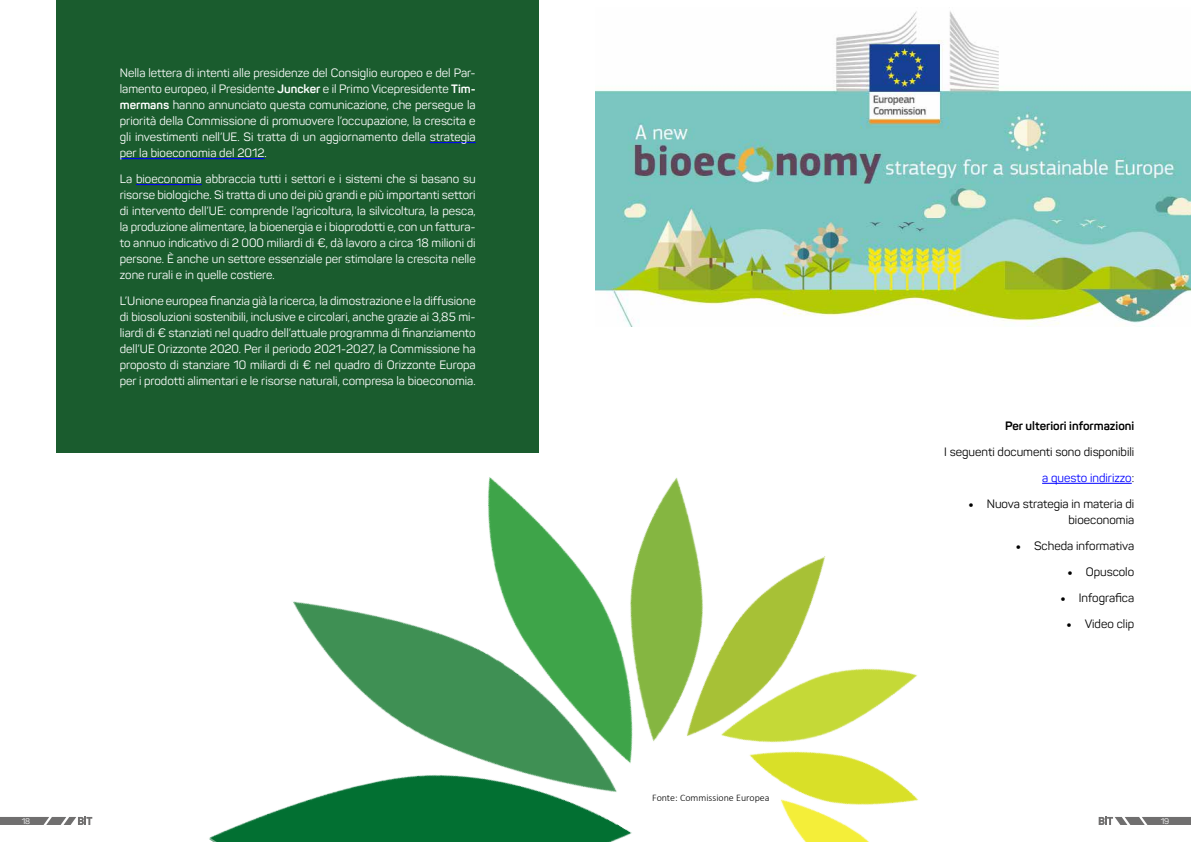
<style>
.page{position:relative;width:1191px;height:842px;background:#fff}
.page>*{position:absolute;margin:0;border:0;box-sizing:border-box;transform-origin:0 0}
.t1{font:12px/16px "Panton";color:#fff;text-align:justify}
.t2{font:12px/26px "Panton";color:#000;text-align:right}
.t3{font:700 12px "Panton";color:#000}
.t4{font:300 10px "Calibri";color:#000}
.t5{font:8.1px "Panton";color:#fff}
.s1{font-weight:700}
.s2{color:#00f}
</style>
<div class="page">
<div style="left:57px;top:0;width:482px;height:453px;background:#1a5c2e"></div>
<img style="left:595px;top:11px;width:596px;height:315px">
<img style="left:209px;top:477px;width:710px;height:365px">
<hr style="left:430px;top:142px;width:46px;height:1px;background:#00f">
<hr style="left:120px;top:158px;width:144px;height:1px;background:#00f">
<hr style="left:136px;top:184px;width:66px;height:1px;background:#00f">
<hr style="left:1042px;top:483px;width:89px;height:1px;background:#00f">
<svg style="left:1098px;top:817px;width:93px;height:8px"></svg>
<svg style="left:0;top:817px;width:92px;height:8px"></svg>
<p class="t1" style="left:120px;top:65px;width:357px">Nella lettera di intenti alle presidenze del Consiglio europeo e del Par&shy;lamento europeo, il Presidente <span class="s1">Juncker</span> e il Primo Vicepresidente <span class="s1">Tim&shy;mermans</span> hanno annunciato questa comunicazione, che persegue la priorità della Commissione di promuovere l’occupazione, la crescita e gli investimenti nell’UE. Si tratta di un aggiornamento della strategia per la bioeconomia del 2012.</p>
<p class="t1" style="left:120px;top:171px;width:357px">La bioeconomia abbraccia tutti i settori e i sistemi che si basano su risorse biologiche. Si tratta di uno dei più grandi e più importanti settori di intervento dell’UE: comprende l’agricoltura, la silvicoltura, la pesca, la produzione alimentare, la bioenergia e i bioprodotti e, con un fattura&shy;to annuo indicativo di 2 000 miliardi di €, dà lavoro a circa 18 milioni di persone. È anche un settore essenziale per stimolare la crescita nelle zone rurali e in quelle costiere.</p>
<p class="t1" style="left:120px;top:293px;width:357px">L’Unione europea finanzia già la ricerca, la dimostrazione e la diffusione di biosoluzioni sostenibili, inclusive e circolari, anche grazie ai 3,85 mi&shy;liardi di € stanziati nel quadro dell’attuale programma di finanziamento dell’UE Orizzonte 2020. Per il periodo 2021-2027, la Commissione ha proposto di stanziare 10 miliardi di € nel quadro di Orizzonte Europa per i prodotti alimentari e le risorse naturali, compresa la bioeconomia.</p>
<p class="t4" style="left:652px;top:791px;width:119px">Fonte: Commissione Europea</p>
<p class="t3" style="left:1005px;top:418px;width:131px">Per ulteriori informazioni</p>
<p class="t2" style="left:944px;top:439px;width:191px">I seguenti documenti sono disponibili <span class="s2">a questo indirizzo</span>:</p>
<p class="t2" style="left:968px;top:496px;width:167px;line-height:16px">• Nuova strategia in materia di bioeconomia</p>
<p class="t2" style="left:1016px;top:533px;width:120px">• Scheda informativa</p>
<p class="t2" style="left:1067px;top:559px;width:68px">• Opuscolo</p>
<p class="t2" style="left:1061px;top:585px;width:75px">• Infografica</p>
<p class="t2" style="left:1066px;top:611px;width:69px">• Video clip</p>
<p class="t5" style="left:22px;top:816px;width:10px">18</p>
<p class="t5" style="left:1160px;top:816px;width:10px">19</p>
</div>
